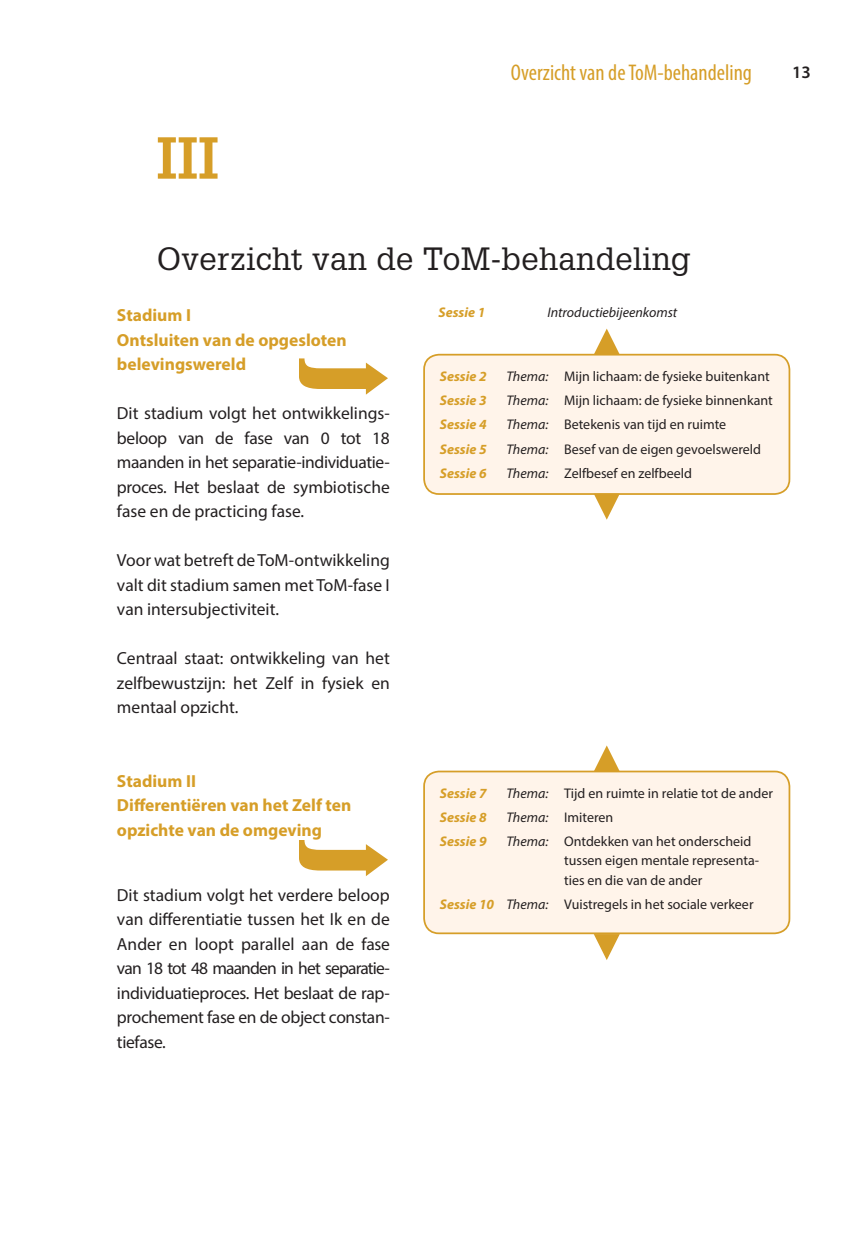
<style>
.page{position:relative;width:861px;height:1235px;background:#fff}
.page>*{position:absolute;margin:0;border:0;box-sizing:border-box;transform-origin:0 0}
.t1{font:700 57.75px "Glypha LT";color:#d69e28}
.t2{font:31.5px "Glypha LT";letter-spacing:.01em;color:#231f20}
.t3{font:condensed 22.75px "Myriad Pro";color:#d69e28}
.t4{font:17.5px/24.5px "Myriad Pro";color:#231f20;text-align:justify}
.t5{font:700 17.5px/24.5px "Myriad Pro";color:#d69e28}
.t6{font:600 17.5px "Myriad Pro";color:#231f20}
.t7{font:14px/19.2px "Myriad Pro";color:#231f20}
.t8{font:italic 700 14px "Myriad Pro";color:#d69e28}
.t9{font:italic 14px "Myriad Pro";color:#231f20}
.s1{font-style:italic}
.s2{font-weight:700;font-style:italic;color:#d69e28}
</style>
<div class="page">
<svg style="left:299px;top:358px;width:89px;height:36px"></svg>
<svg style="left:299px;top:840px;width:89px;height:36px"></svg>
<div style="left:424px;top:354px;width:365px;height:140px;background:#fff4ea;border-radius:15px"></div>
<div style="left:423px;top:354px;width:367px;height:141px;border:2px solid #d69e28;border-radius:15px"></div>
<svg style="left:594px;top:328px;width:26px;height:26px"></svg>
<svg style="left:594px;top:493px;width:26px;height:26px"></svg>
<div style="left:424px;top:771px;width:365px;height:162px;background:#fff4ea;border-radius:15px"></div>
<div style="left:423px;top:770px;width:367px;height:164px;border:2px solid #d69e28;border-radius:15px"></div>
<svg style="left:594px;top:745px;width:26px;height:26px"></svg>
<svg style="left:594px;top:933px;width:26px;height:27px"></svg>
<h1 class="t1" style="left:157px;top:122px;width:64px">III</h1>
<h3 class="t3" style="left:511px;top:58px;width:243px">Overzicht van de ToM-behandeling</h3>
<p class="t6" style="left:792px;top:61px;width:20px">13</p>
<h2 class="t2" style="left:157px;top:240px;width:535px">Overzicht van de ToM-behandeling</h2>
<p class="t5" style="left:117px;top:302px;width:231px">Stadium I<br>Ontsluiten van de opgesloten belevingswereld</p>
<p class="t4" style="left:117px;top:401px;width:274px">Dit stadium volgt het ontwikkelings&shy;beloop van de fase van 0 tot 18 maanden in het separatie-individuatie&shy;proces. Het beslaat de symbiotische fase en de practicing fase.</p>
<p class="t4" style="left:117px;top:548px;width:274px">Voor wat betreft de ToM-ontwikkeling valt dit stadium samen met ToM-fase I van intersubjectiviteit.</p>
<p class="t4" style="left:117px;top:646px;width:274px">Centraal staat: ontwikkeling van het zelfbewustzijn: het Zelf in fysiek en mentaal opzicht.</p>
<p class="t8" style="left:439px;top:303px;width:48px">Sessie 1</p>
<p class="t9" style="left:547px;top:304px;width:131px">Introductiebijeenkomst</p>
<p class="t8" style="left:440px;top:367px;width:48px">Sessie 2</p>
<p class="t7" style="left:506px;top:366px;width:265px"><span class="s1">Thema:</span> Mijn lichaam: de fysieke buitenkant</p>
<p class="t8" style="left:440px;top:391px;width:48px">Sessie 3</p>
<p class="t7" style="left:506px;top:390px;width:268px"><span class="s1">Thema:</span> Mijn lichaam: de fysieke binnenkant</p>
<p class="t8" style="left:440px;top:415px;width:48px">Sessie 4</p>
<p class="t7" style="left:506px;top:415px;width:221px"><span class="s1">Thema:</span> Betekenis van tijd en ruimte</p>
<p class="t8" style="left:440px;top:440px;width:48px">Sessie 5</p>
<p class="t7" style="left:506px;top:439px;width:256px"><span class="s1">Thema:</span> Besef van de eigen gevoelswereld</p>
<p class="t8" style="left:440px;top:464px;width:48px">Sessie 6</p>
<p class="t7" style="left:506px;top:463px;width:187px"><span class="s1">Thema:</span> Zelfbesef en zelfbeeld</p>
<p class="t5" style="left:117px;top:768px;width:236px">Stadium II<br>Differentiëren van het Zelf ten opzichte van de omgeving</p>
<p class="t4" style="left:117px;top:882px;width:274px">Dit stadium volgt het verdere beloop van differentiatie tussen het Ik en de Ander en loopt parallel aan de fase van 18 tot 48 maanden in het separatie&shy;individuatieproces. Het beslaat de rap&shy;prochement fase en de object constan&shy;tiefase.</p>
<p class="t8" style="left:440px;top:783px;width:48px">Sessie 7</p>
<p class="t7" style="left:506px;top:783px;width:268px"><span class="s1">Thema:</span> Tijd en ruimte in relatie tot de ander</p>
<p class="t8" style="left:440px;top:808px;width:48px">Sessie 8</p>
<p class="t7" style="left:506px;top:807px;width:108px"><span class="s1">Thema:</span> Imiteren</p>
<p class="t8" style="left:440px;top:832px;width:48px">Sessie 9</p>
<p class="t7" style="left:564px;top:831px;width:196px;text-indent:-58px"><span class="s1">Thema:</span> Ontdekken van het onderscheid tussen eigen mentale representa&shy;ties en die van de ander</p>
<p class="t7" style="left:440px;top:894px;width:315px"><span class="s2">Sessie 10</span> <span class="s1">Thema:</span> Vuistregels in het sociale verkeer</p>
</div>
